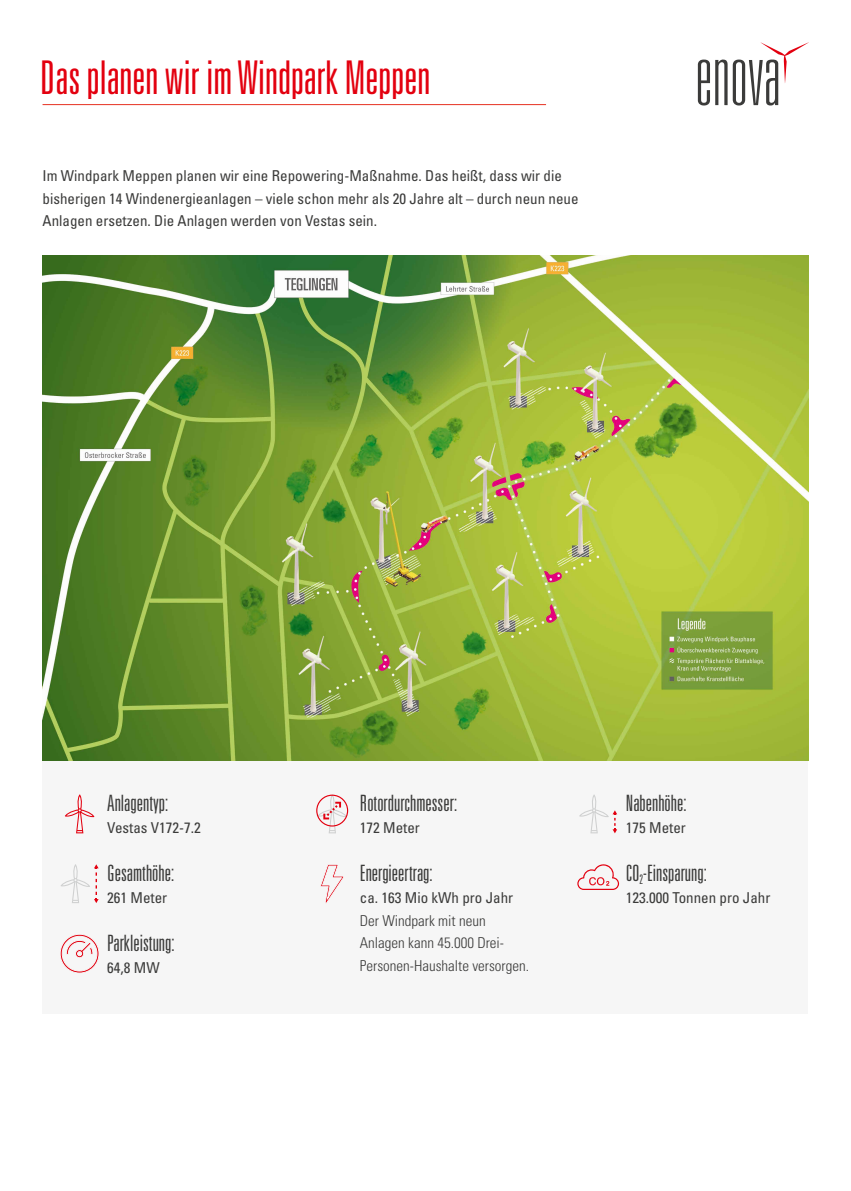
<style>
.page{position:relative;width:851px;height:1191px;background:#fff}
.page>*{position:absolute;margin:0;border:0;box-sizing:border-box;transform-origin:0 0}
.t1{font:300 ultra-condensed 46.5px "Univers LT Std";color:#e3000f}
.t2{font:300 ultra-condensed 22.5px "Univers LT Std";color:#3b3b3a}
.t3{font:condensed 15px/22.5px "Univers LT Std";color:#3b3b3a}
.t4{font:300 condensed 15px/22.5px "Univers LT Std";color:#3b3b3a}
</style>
<div class="page">
<svg style="left:697px;top:42px;width:111px;height:63px"></svg>
<div style="left:794px;top:67px;width:25px;height:47px;background:#fff"></div>
<hr style="left:43px;top:104px;width:503px;height:1px;background:#e63121">
<div style="left:43px;top:760px;width:765px;height:254px;background:#f6f6f6"></div>
<svg style="left:65px;top:794px;width:29px;height:39px"></svg>
<svg style="left:320px;top:864px;width:24px;height:39px"></svg>
<svg style="left:577px;top:864px;width:42px;height:26px"></svg>
<svg style="left:316px;top:794px;width:32px;height:39px"></svg>
<svg style="left:579px;top:795px;width:38px;height:38px"></svg>
<svg style="left:61px;top:864px;width:38px;height:39px"></svg>
<svg style="left:60px;top:934px;width:39px;height:39px"></svg>
<img style="left:43px;top:255px;width:765px;height:505px">
<h1 class="t1" style="left:40px;top:53px;width:391px">Das planen wir im Windpark Meppen</h1>
<p class="t3" style="left:43px;top:164px;width:537px">Im Windpark Meppen planen wir eine Repowering-Maßnahme. Das heißt, dass wir die bisherigen 14 Windenergieanlagen – viele schon mehr als 20 Jahre alt – durch neun neue<br>Anlagen ersetzen. Die Anlagen werden von Vestas sein.</p>
<h2 class="t2" style="left:107px;top:791px;width:63px">Anlagentyp:</h2>
<p class="t3" style="left:107px;top:816px;width:95px">Vestas V172-7.2</p>
<h2 class="t2" style="left:107px;top:861px;width:68px">Gesamthöhe:</h2>
<p class="t3" style="left:107px;top:886px;width:61px">261 Meter</p>
<h2 class="t2" style="left:107px;top:931px;width:69px">Parkleistung:</h2>
<p class="t3" style="left:107px;top:956px;width:54px">64,8 MW</p>
<h2 class="t2" style="left:360px;top:791px;width:99px">Rotordurchmesser:</h2>
<p class="t3" style="left:360px;top:816px;width:61px">172 Meter</p>
<h2 class="t2" style="left:360px;top:861px;width:74px">Energieertrag:</h2>
<p class="t3" style="left:360px;top:886px;width:155px">ca. 163 Mio kWh pro Jahr</p>
<p class="t4" style="left:360px;top:909px;width:171px">Der Windpark mit neun<br>Anlagen kann 45.000 Drei-<br>Personen-Haushalte versorgen.</p>
<h2 class="t2" style="left:625px;top:791px;width:62px">Nabenhöhe:</h2>
<p class="t3" style="left:625px;top:816px;width:61px">175 Meter</p>
<h2 class="t2" style="left:625px;top:861px;width:82px">CO<sub>2</sub>-Einsparung:</h2>
<p class="t3" style="left:625px;top:886px;width:146px">123.000 Tonnen pro Jahr</p>
</div>
